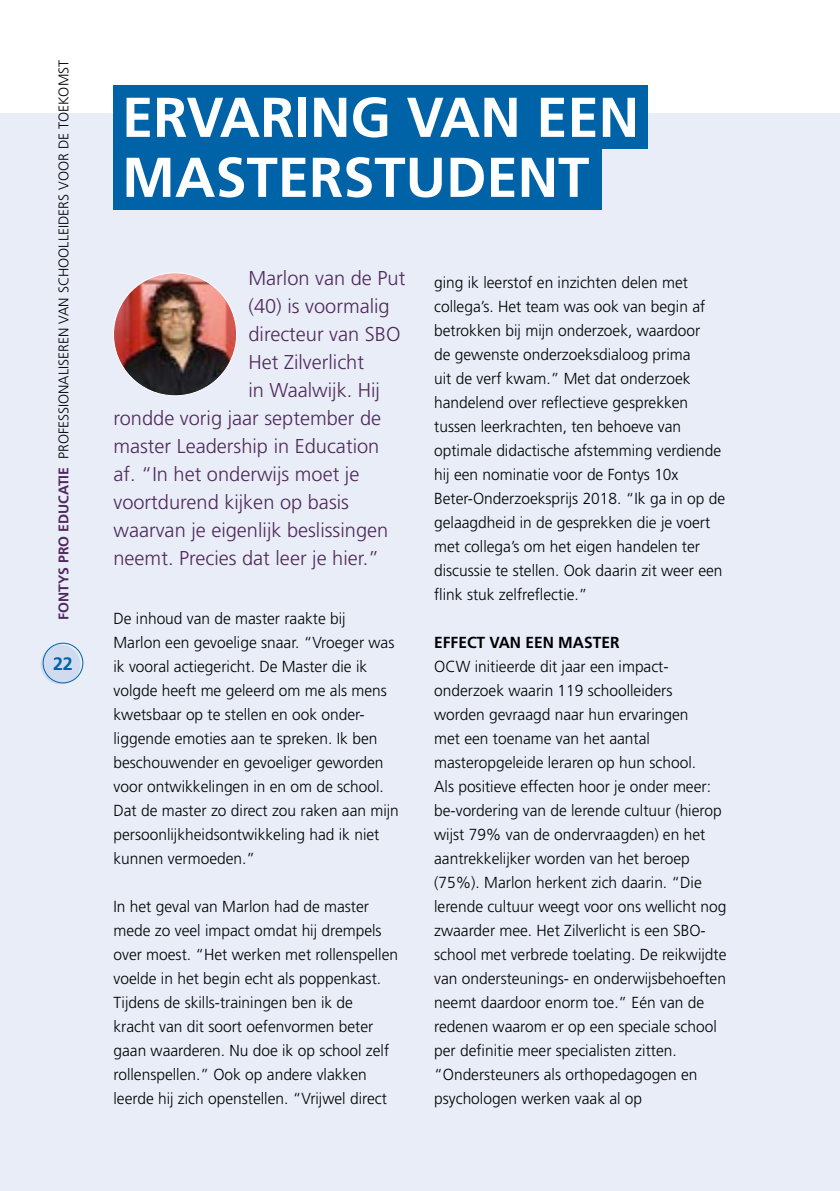
<style>
.page{position:relative;width:840px;height:1191px;background:#fff}
.page>*{position:absolute;margin:0;border:0;box-sizing:border-box;transform-origin:0 0}
.t1{font:700 56px/60px "Fontys Frutiger";color:#fff}
.t2{font:300 20px "Fontys Frutiger";color:#512a5b}
.t3{font:700 18px "Fontys Frutiger";color:#0063a8}
.t4{font:300 16px/24px "Fontys Frutiger";color:#000}
.t5{font:700 16px "Fontys Frutiger";color:#000}
.t6{font:300 14px "Fontys Frutiger";color:#000}
.s1{font-weight:700;color:#512a5b}
</style>
<div class="page">
<div style="left:0;top:113px;width:839px;height:1078px;background:#e8edf8"></div>
<div style="left:41px;top:644px;width:39px;height:40px;background:#d0dbef;border-radius:50%"></div>
<div style="left:43px;top:642px;width:40px;height:41px;border:1px solid #0063a8;border-radius:50%"></div>
<img style="left:113px;top:273px;width:123px;height:123px;border-radius:61px">
<div style="left:113px;top:85px;width:534px;height:64px;background:#0063a8"></div>
<div style="left:113px;top:146px;width:488px;height:63px;background:#0063a8"></div>
<p class="t6" style="left:56px;top:620px;width:561px;rotate:-90deg"><span class="s1">FONTYS PRO EDUCATIE</span> PROFESSIONALISEREN VAN SCHOOLLEIDERS VOOR DE TOEKOMST</p>
<p class="t3" style="left:53px;top:653px;width:21px">22</p>
<h1 class="t1" style="left:122px;top:87px;width:518px">ERVARING VAN EEN<br>MASTERSTUDENT</h1>
<p class="t2" style="left:248px;top:267px;width:158px">Marlon van de Put</p>
<p class="t2" style="left:248px;top:295px;width:143px">(40) is voormalig</p>
<p class="t2" style="left:248px;top:323px;width:153px">directeur van SBO</p>
<p class="t2" style="left:248px;top:351px;width:117px">Het Zilverlicht</p>
<p class="t2" style="left:248px;top:379px;width:133px">in Waalwijk. Hij</p>
<p class="t2" style="left:113px;top:407px;width:269px">rondde vorig jaar september de</p>
<p class="t2" style="left:113px;top:435px;width:267px">master Leadership in Education</p>
<p class="t2" style="left:113px;top:463px;width:247px">af. “In het onderwijs moet je</p>
<p class="t2" style="left:113px;top:491px;width:237px">voortdurend kijken op basis</p>
<p class="t2" style="left:113px;top:519px;width:276px">waarvan je eigenlijk beslissingen</p>
<p class="t2" style="left:113px;top:547px;width:267px">neemt. Precies dat leer je hier.”</p>
<p class="t4" style="left:113px;top:607px;width:287px">De inhoud van de master raakte bij<br>Marlon een gevoelige snaar. “Vroeger was ik vooral actiegericht. De Master die ik volgde heeft me geleerd om me als mens kwetsbaar op te stellen en ook onder&shy;liggende emoties aan te spreken. Ik ben beschouwender en gevoeliger geworden voor ontwikkelingen in en om de school.<br>Dat de master zo direct zou raken aan mijn persoonlijkheidsontwikkeling had ik niet kunnen vermoeden.”</p>
<p class="t4" style="left:113px;top:895px;width:286px">In het geval van Marlon had de master mede zo veel impact omdat hij drempels over moest. “Het werken met rollenspellen voelde in het begin echt als poppenkast.<br>Tijdens de skills-trainingen ben ik de kracht van dit soort oefenvormen beter gaan waarderen. Nu doe ik op school zelf rollenspellen.” Ook op andere vlakken leerde hij zich openstellen. “Vrijwel direct</p>
<p class="t4" style="left:434px;top:271px;width:292px">ging ik leerstof en inzichten delen met collega’s. Het team was ook van begin af betrokken bij mijn onderzoek, waardoor<br>de gewenste onderzoeksdialoog prima<br>uit de verf kwam.” Met dat onderzoek handelend over reflectieve gesprekken tussen leerkrachten, ten behoeve van optimale didactische afstemming verdiende hij een nominatie voor de Fontys 10x Beter-Onderzoeksprijs 2018. “Ik ga in op de gelaagdheid in de gesprekken die je voert met collega’s om het eigen handelen ter discussie te stellen. Ook daarin zit weer een flink stuk zelfreflectie.”</p>
<p class="t5" style="left:434px;top:633px;width:187px">EFFECT VAN EEN MASTER</p>
<p class="t4" style="left:434px;top:655px;width:293px">OCW initieerde dit jaar een impact&shy;onderzoek waarin 119 schoolleiders worden gevraagd naar hun ervaringen<br>met een toename van het aantal masteropgeleide leraren op hun school.<br>Als positieve effecten hoor je onder meer: be-vordering van de lerende cultuur (hierop wijst 79% van de ondervraagden) en het aantrekkelijker worden van het beroep (75%). Marlon herkent zich daarin. “Die lerende cultuur weegt voor ons wellicht nog zwaarder mee. Het Zilverlicht is een SBO&shy;school met verbrede toelating. De reikwijdte van ondersteunings- en onderwijsbehoeften neemt daardoor enorm toe.” Eén van de redenen waarom er op een speciale school per definitie meer specialisten zitten. “Ondersteuners als orthopedagogen en psychologen werken vaak al op</p>
</div>
